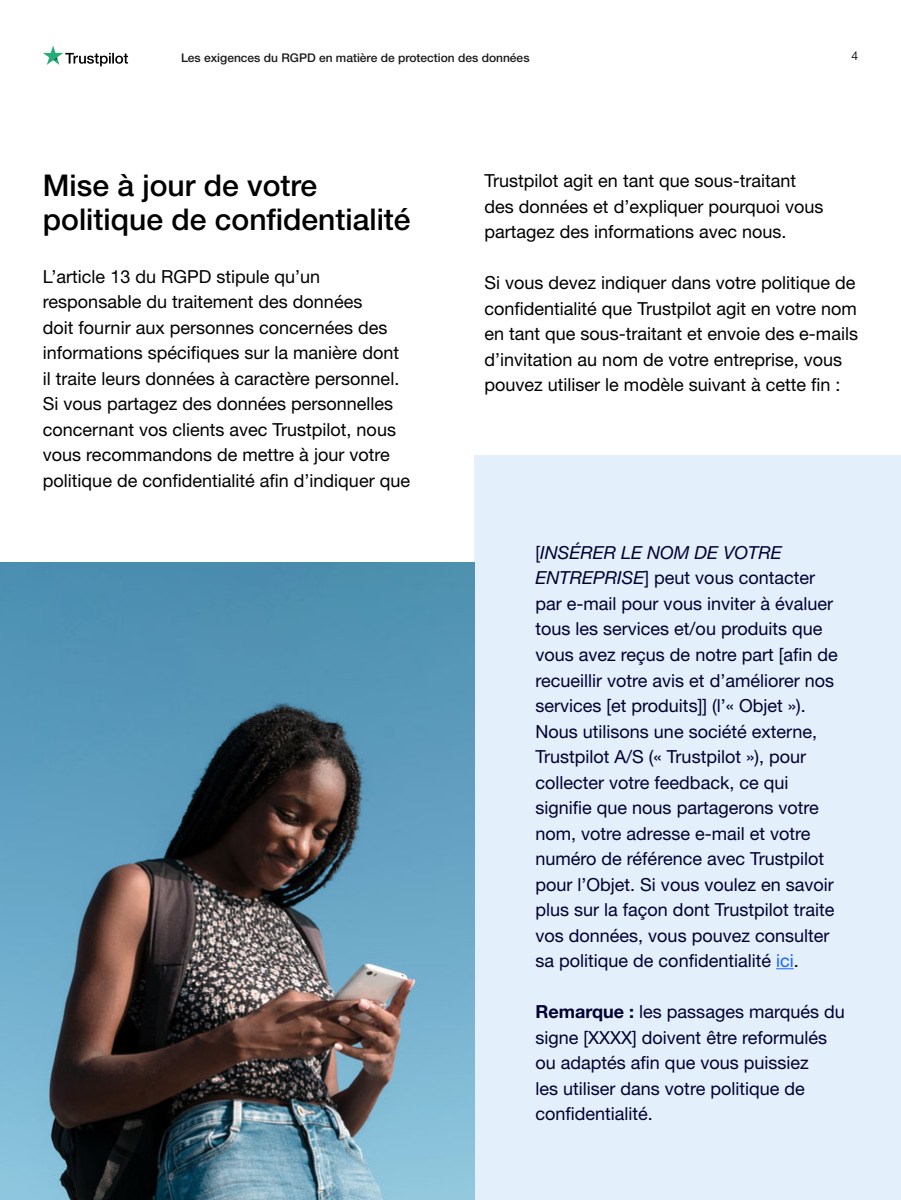
<style>
.page{position:relative;width:901px;height:1200px;background:#fff}
.page>*{position:absolute;margin:0;border:0;box-sizing:border-box;transform-origin:0 0}
.t1{font:500 30px/34.5px "Helvetica Neue LT Pro";color:#000}
.t2{font:18px/25.5px "Helvetica Neue LT Pro";color:#000032}
.t3{font:18px/25.5px "Helvetica Neue LT Pro";color:#000}
.t4{font:500 12px "Helvetica Neue LT Pro";color:#191919}
.t5{font:12px "Helvetica Neue LT Pro";color:#191919}
.s1{font-style:italic}
.s2{color:#1a66ff}
.s3{color:#000}
.s4{font-weight:700}
</style>
<div class="page">
<svg style="left:43px;top:45px;width:85px;height:21px"></svg>
<div style="left:474px;top:456px;width:426px;height:744px;background:#e3effb"></div>
<svg style="left:776px;top:968px;width:17px;height:1px"></svg>
<img style="left:0;top:562px;width:474px;height:638px">
<p class="t4" style="left:181px;top:51px;width:350px">Les exigences du RGPD en matière de protection des données</p>
<p class="t5" style="left:850px;top:48px;width:8px">4</p>
<h1 class="t1" style="left:43px;top:167px;width:369px">Mise à jour de votre politique de confidentialité</h1>
<p class="t3" style="left:43px;top:263px;width:368px">L’article 13 du RGPD stipule qu’un responsable du traitement des données<br>doit fournir aux personnes concernées des informations spécifiques sur la manière dont il traite leurs données à caractère personnel.<br>Si vous partagez des données personnelles concernant vos clients avec Trustpilot, nous vous recommandons de mettre à jour votre politique de confidentialité afin d’indiquer que</p>
<p class="t3" style="left:484px;top:167px;width:340px">Trustpilot agit en tant que sous-traitant des données et d’expliquer pourquoi vous partagez des informations avec nous.</p>
<p class="t3" style="left:484px;top:269px;width:375px">Si vous devez indiquer dans votre politique de confidentialité que Trustpilot agit en votre nom en tant que sous-traitant et envoie des e-mails d’invitation au nom de votre entreprise, vous pouvez utiliser le modèle suivant à cette fin :</p>
<p class="t2" style="left:535px;top:539px;width:304px">[<span class="s1">INSÉRER LE NOM DE VOTRE ENTREPRISE</span>] peut vous contacter par e-mail pour vous inviter à évaluer tous les services et/ou produits que vous avez reçus de notre part [afin de recueillir votre avis et d’améliorer nos services [et produits]] (l’« Objet »).<br>Nous utilisons une société externe, Trustpilot A/S (« Trustpilot »), pour collecter votre feedback, ce qui signifie que nous partagerons votre nom, votre adresse e-mail et votre numéro de référence avec Trustpilot pour l’Objet. Si vous voulez en savoir plus sur la façon dont Trustpilot traite vos données, vous pouvez consulter sa politique de confidentialité <span class="s2">ici</span><span class="s3">.</span></p>
<p class="t2" style="left:535px;top:998px;width:311px"><span class="s4">Remarque :</span> les passages marqués du signe [XXXX] doivent être reformulés ou adaptés afin que vous puissiez<br>les utiliser dans votre politique de confidentialité.</p>
</div>
